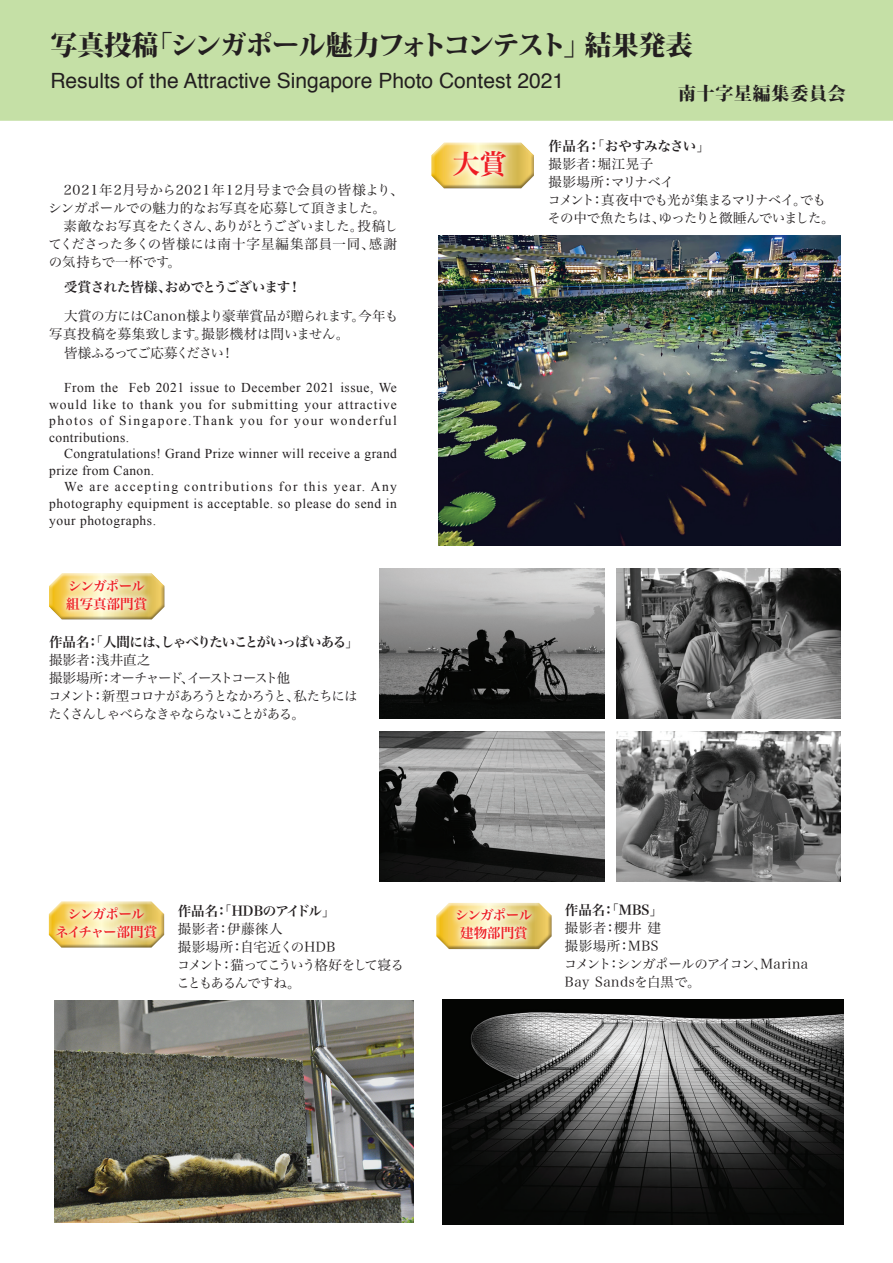
<style>
.page{position:relative;width:893px;height:1263px;background:#fff}
.page>*{position:absolute;margin:0;border:0;box-sizing:border-box;transform-origin:0 0}
.t1{font:800 27px "Koz Min Pro";letter-spacing:-.03em;color:#231f20}
.t2{font:27px "Hira Min Pro W6";color:#ee1d23}
.t3{font:21px "Helvetica";color:#231f20}
.t4{font:800 18px "Koz Min Pro";letter-spacing:.04em;color:#231f20}
.t5{font:13.5px/16.5px "Times New Roman";letter-spacing:.04em;color:#231f20;text-align:justify}
.t6{font:13.5px/18px "Hira Min Pro W3";letter-spacing:-.005em;color:#231f20}
.t7{font:13.5px/18px "Hira Min Pro W3";letter-spacing:-.03em;color:#231f20}
.t8{font:13.5px/18px "Hira Min Pro W3";letter-spacing:-.095em;color:#231f20}
.t9{font:13.5px/18px "Hira Min Pro W3";letter-spacing:.04em;color:#231f20}
.t10{font:13.5px/18px "Hira Min Pro W3";letter-spacing:-.05em;color:#231f20}
.t11{font:13.5px "Hira Min Pro W6";letter-spacing:-.04em;color:#231f20}
.t12{font:13.5px "Hira Min Pro W6";letter-spacing:-.075em;color:#231f20}
.t13{font:13.5px/18px "Hira Min Pro W6";letter-spacing:-.05em;color:#ee1d23;text-align:center}
.t14{font:13.5px "Hira Min Pro W3";letter-spacing:-.125em;color:#231f20}
.t15{font:13.5px "Hira Min Pro W6";letter-spacing:-.02em;color:#231f20}
.t16{font:13.5px "Hira Min Pro W6";letter-spacing:-.015em;color:#231f20}
.t17{font:13.5px/18px "Hira Min Pro W6";letter-spacing:-.02em;color:#ee1d23}
</style>
<div class="page">
<div style="left:428px;top:142px;width:107px;height:36px;background:#fff;opacity:.75"></div>
<div style="left:428px;top:153px;width:107px;height:37px;background:#231f20;opacity:.45"></div>
<div style="left:46px;top:573px;width:119px;height:36px;background:#fff;opacity:.75"></div>
<div style="left:46px;top:583px;width:119px;height:39px;background:#231f20;opacity:.45"></div>
<div style="left:0;top:0;width:893px;height:121px;background:#c5e0a6"></div>
<img style="left:438px;top:236px;width:403px;height:310px">
<div style="left:446px;top:143px;width:67px;height:40px;background:#fff;opacity:.75"></div>
<div style="left:59px;top:572px;width:95px;height:45px;background:#fff;opacity:.75"></div>
<img style="left:380px;top:569px;width:224px;height:149px">
<img style="left:617px;top:569px;width:224px;height:149px">
<img style="left:380px;top:731px;width:224px;height:150px">
<img style="left:617px;top:731px;width:224px;height:150px">
<div style="left:46px;top:911px;width:118px;height:39px;background:#231f20;opacity:.45"></div>
<div style="left:433px;top:902px;width:119px;height:37px;background:#fff;opacity:.75"></div>
<div style="left:433px;top:913px;width:119px;height:38px;background:#231f20;opacity:.45"></div>
<div style="left:49px;top:900px;width:115px;height:45px;background:#fff;opacity:.75"></div>
<div style="left:450px;top:901px;width:89px;height:46px;background:#fff;opacity:.75"></div>
<img style="left:55px;top:1000px;width:359px;height:222px">
<img style="left:442px;top:999px;width:401px;height:226px">
<h1 class="t1" style="left:50px;top:25px;width:644px">写真投稿「シンガポール魅力フォトコンテスト」結果発表</h1>
<h2 class="t3" style="left:50px;top:65px;width:515px">Results of the Attractive Singapore Photo Contest 2021</h2>
<h3 class="t4" style="left:678px;top:80px;width:169px">南十字星編集委員会</h3>
<p class="t6" style="left:49px;top:180px;width:357px">　2021年2月号から2021年12月号まで会員の皆様より、シンガポールでの魅力的なお写真を応募して頂きました。<br>　素敵なお写真をたくさん、ありがとうございました。投稿してくださった多くの皆様には南十字星編集部員一同、感謝の気持ちで一杯です。</p>
<p class="t11" style="left:64px;top:275px;width:239px">受賞された皆様、おめでとうございます！</p>
<p class="t7" style="left:64px;top:306px;width:336px">大賞の方にはCanon様より豪華賞品が贈られます。今年も</p>
<p class="t6" style="left:49px;top:324px;width:301px">写真投稿を募集致します。撮影機材は問いません。</p>
<p class="t14" style="left:64px;top:341px;width:172px">皆様ふるってご応募ください！</p>
<p class="t5" style="left:49px;top:379px;width:349px;text-indent:15px">From the Feb 2021 issue to December 2021 issue, We would like to thank you for submitting your attractive photos of Singapore.Thank you for your wonderful contributions.</p>
<p class="t5" style="left:49px;top:445px;width:349px;text-indent:15px">Congratulations! Grand Prize winner will receive a grand prize from Canon.</p>
<p class="t5" style="left:49px;top:478px;width:349px;line-height:17px;text-indent:15px">We are accepting contributions for this year. Any photography equipment is acceptable. so please do send in your photographs.</p>
<p class="t17" style="left:66px;top:576px;width:82px">シンガポール組写真部門賞</p>
<p class="t12" style="left:49px;top:630px;width:311px">作品名：「人間には、しゃべりたいことがいっぱいある」</p>
<p class="t8" style="left:48px;top:650px;width:311px">撮影者：浅井直之<br>撮影場所：オーチャード、イーストコースト他<br>コメント：新型コロナがあろうとなかろうと、私たちにはたくさんしゃべらなきゃならないことがある。</p>
<h1 class="t2" style="left:453px;top:140px;width:55px">大賞</h1>
<p class="t16" style="left:548px;top:134px;width:163px">作品名：「おやすみなさい」</p>
<p class="t7" style="left:547px;top:154px;width:289px">撮影者：堀江晃子<br>撮影場所：マリナベイ<br>コメント：真夜中でも光が集まるマリナベイ。でもその中で魚たちは、ゆったりと微睡んでいました。</p>
<p class="t15" style="left:178px;top:899px;width:159px">作品名：「HDBのアイドル」</p>
<p class="t10" style="left:176px;top:919px;width:229px">撮影者：伊藤徠人<br>撮影場所：自宅近くのHDB<br>コメント：猫ってこういう格好をして寝ることもあるんですね。</p>
<p class="t13" style="left:55px;top:904px;width:103px">シンガポール<br>ネイチャー部門賞</p>
<p class="t13" style="left:455px;top:905px;width:78px">シンガポール建物部門賞</p>
<p class="t11" style="left:565px;top:898px;width:100px">作品名：「MBS」</p>
<p class="t9" style="left:564px;top:917px;width:246px">撮影者：櫻井 建<br>撮影場所：MBS<br>コメント：シンガポールのアイコン、Marina<br>Bay Sandsを白黒で。</p>
</div>
